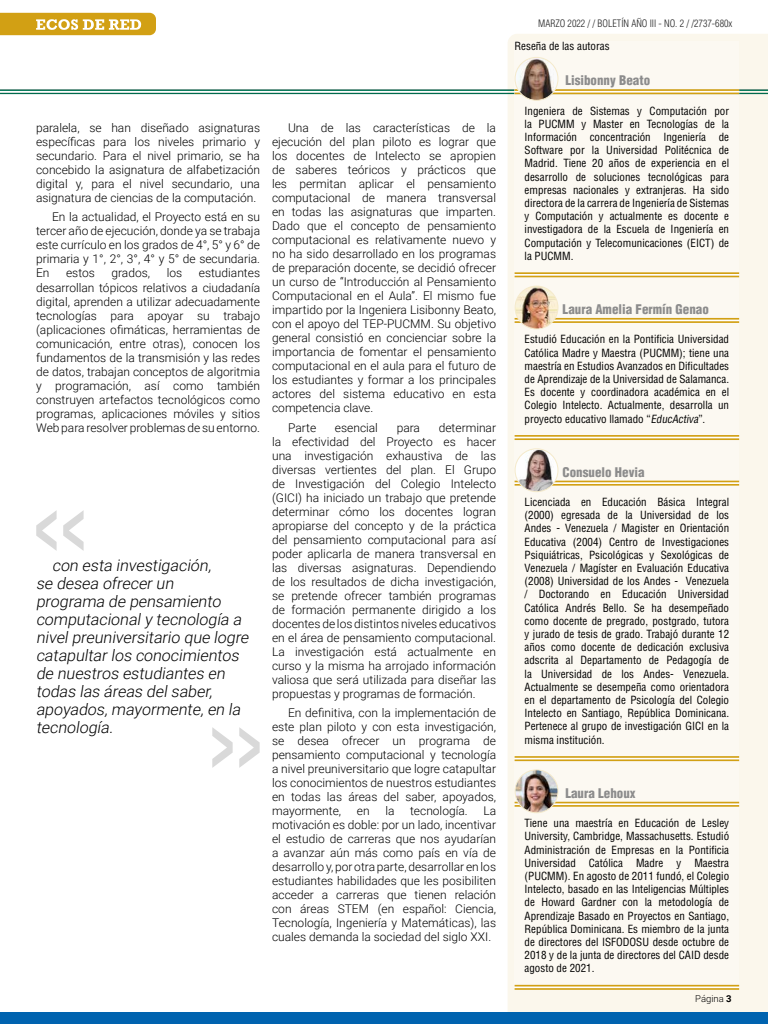
<style>
.page{position:relative;width:768px;height:1024px;background:#fff}
.page>*{position:absolute;margin:0;border:0;box-sizing:border-box;transform-origin:0 0}
.t1{font:italic 300 16px/18px "Roboto";color:#000}
.t2{font:900 condensed 13px "Helvetica LT Std";color:#8c8c8c}
.t3{font:300 12px/14px "Roboto";color:#000;text-align:justify}
.t4{font:condensed 11px/13.2px "Helvetica LT Std";color:#000;text-align:justify}
.t5{font:300 condensed 10px "Helvetica LT Std";color:#262626}
.t6{font:300 9.5px "Roboto";color:#000}
.s1{font-style:italic}
.s2{font-weight:700}
</style>
<div class="page">
<div style="left:508px;top:34px;width:260px;height:978px;background:#fbf7ec"></div>
<div style="left:0;top:69px;width:768px;height:46px;background:#000;opacity:.4"></div>
<div style="left:515px;top:42px;width:224px;height:948px;background:#fcf9f2"></div>
<svg style="left:554px;top:91px;width:185px;height:2px"></svg>
<svg style="left:515px;top:274px;width:224px;height:2px"></svg>
<hr style="left:515px;top:89px;width:224px;height:2px;background:#d2a014">
<hr style="left:515px;top:93px;width:224px;height:1px;background:#d2a014">
<hr style="left:515px;top:272px;width:224px;height:2px;background:#d2a014">
<hr style="left:515px;top:276px;width:224px;height:1px;background:#d2a014">
<div style="left:515px;top:318px;width:224px;height:5px;background:#fff"></div>
<div style="left:515px;top:435px;width:224px;height:5px;background:#fff"></div>
<hr style="left:515px;top:318px;width:224px;height:2px;background:#d2a014">
<hr style="left:515px;top:321px;width:224px;height:2px;background:#d2a014">
<hr style="left:515px;top:435px;width:224px;height:2px;background:#d2a014">
<hr style="left:515px;top:438px;width:224px;height:2px;background:#d2a014">
<svg style="left:515px;top:482px;width:224px;height:1px"></svg>
<div style="left:515px;top:756px;width:224px;height:5px;background:#fff"></div>
<hr style="left:515px;top:481px;width:224px;height:1px;background:#d2a014">
<hr style="left:515px;top:484px;width:224px;height:2px;background:#d2a014">
<hr style="left:515px;top:756px;width:224px;height:2px;background:#d2a014">
<hr style="left:515px;top:759px;width:224px;height:2px;background:#d2a014">
<svg style="left:515px;top:803px;width:224px;height:2px"></svg>
<svg style="left:515px;top:986px;width:224px;height:2px"></svg>
<hr style="left:515px;top:802px;width:224px;height:1px;background:#d2a014">
<hr style="left:515px;top:805px;width:224px;height:2px;background:#d2a014">
<hr style="left:515px;top:985px;width:224px;height:1px;background:#d2a014">
<hr style="left:515px;top:988px;width:224px;height:2px;background:#d2a014">
<img style="left:515px;top:58px;width:39px;height:41px">
<div style="left:515px;top:57px;width:43px;height:44px;border:1px solid #f5eacb;border-radius:50%"></div>
<img style="left:515px;top:286px;width:43px;height:43px;border-radius:21px">
<div style="left:515px;top:286px;width:43px;height:43px;border:1px solid #f5eacb;border-radius:50%"></div>
<img style="left:515px;top:449px;width:43px;height:43px;border-radius:21px">
<div style="left:515px;top:448px;width:43px;height:44px;border:1px solid #f5eacb;border-radius:50%"></div>
<img style="left:515px;top:770px;width:43px;height:43px;border-radius:21px">
<div style="left:515px;top:769px;width:43px;height:44px;border:1px solid #f5eacb;border-radius:50%"></div>
<svg style="left:212px;top:727px;width:48px;height:41px"></svg>
<svg style="left:36px;top:510px;width:48px;height:41px"></svg>
<svg style="left:0;top:13px;width:156px;height:22px;background:#d9b03b"></svg>
<div style="left:0;top:1012px;width:768px;height:12px;background:#0063af"></div>
<p class="t3" style="left:36px;top:120px;width:226px">paralela, se han diseñado asignaturas específicas para los niveles primario y secundario. Para el nivel primario, se ha concebido la asignatura de alfabetización digital y, para el nivel secundario, una asignatura de ciencias de la computación.</p>
<p class="t3" style="left:36px;top:210px;width:226px;text-indent:16px">En la actualidad, el Proyecto está en su tercer año de ejecución, donde ya se trabaja este currículo en los grados de 4°, 5° y 6° de primaria y 1°, 2°, 3°, 4° y 5° de secundaria.<br>En</p>
<p class="t3" style="left:36px;top:266px;width:226px;text-indent:163px">estudiantes desarrollan tópicos relativos a ciudadanía digital, aprenden a utilizar adecuadamente tecnologías para apoyar su trabajo (aplicaciones ofimáticas, herramientas de comunicación, entre otras), conocen los fundamentos de la transmisión y las redes de datos, trabajan conceptos de algoritmia y programación, así como también construyen artefactos tecnológicos como programas, aplicaciones móviles y sitios Web para resolver problemas de su entorno.</p>
<p class="t3" style="left:66px;top:266px;width:30px">estos</p>
<p class="t3" style="left:112px;top:266px;width:40px">grados,</p>
<p class="t3" style="left:167px;top:266px;width:17px">los</p>
<p class="t1" style="left:36px;top:556px;width:217px;text-indent:16px">con esta investigación,<br>se desea ofrecerun programa de pensamiento computacionaly tecnología a nivelpreuniversitario que logre catapultarlos conocimientos de nuestros estudiantes en todas las áreas delsaber, apoyados,mayormente,en la tecnología.</p>
<p class="t3" style="left:272px;top:120px;width:226px;text-indent:16px">Una de las características de la ejecución del plan piloto es lograr que los docentes de Intelecto se apropien de saberes teóricos y prácticos que les permitan aplicar el pensamiento computacional de manera transversal en todas las asignaturas que imparten.<br>Dado que el concepto de pensamiento computacional es relativamente nuevo y no ha sido desarrollado en los programas de preparación docente, se decidió ofrecer un curso de “Introducción al Pensamiento Computacional en el Aula”. El mismo fue impartido por la Ingeniera Lisibonny Beato, con el apoyo del TEP-PUCMM. Su objetivo general consistió en concienciar sobre la importancia de fomentar el pensamiento computacional en el aula para el futuro de los estudiantes y formar a los principales actores del sistema educativo en esta competencia clave.</p>
<p class="t3" style="left:288px;top:420px;width:30px">Parte</p>
<p class="t3" style="left:335px;top:420px;width:45px">esencial</p>
<p class="t3" style="left:397px;top:420px;width:25px">para</p>
<p class="t3" style="left:272px;top:420px;width:226px;text-indent:167px">determinar la efectividad del Proyecto es hacer una investigación exhaustiva de las diversas vertientes del plan. El Grupo de Investigación del Colegio Intelecto (GICI) ha iniciado un trabajo que pretende determinar cómo los docentes logran apropiarse del concepto y de la práctica del pensamiento computacional para así poder aplicarla de manera transversal en las diversas asignaturas. Dependiendo de los resultados de dicha investigación, se pretende ofrecer también programas de formación permanente dirigido a los docentes de los distintos niveles educativos en el área de pensamiento computacional.<br>La investigación está actualmente en curso y la misma ha arrojado información valiosa que será utilizada para diseñar las propuestas y programas de formación.</p>
<p class="t3" style="left:272px;top:706px;width:226px;text-indent:16px">En definitiva, con la implementación de este plan piloto y con esta investigación, se desea ofrecer un programa de pensamiento computacional y tecnología a nivel preuniversitario que logre catapultar los conocimientos de nuestros estudiantes en todas las áreas del saber, apoyados, mayormente,</p>
<p class="t3" style="left:357px;top:804px;width:14px">en</p>
<p class="t3" style="left:385px;top:804px;width:11px">la</p>
<p class="t3" style="left:410px;top:804px;width:59px">tecnología.</p>
<p class="t3" style="left:272px;top:804px;width:226px;text-indent:211px">La motivación es doble: por un lado, incentivar el estudio de carreras que nos ayudarían a avanzar aún más como país en vía de desarrollo y, por otra parte, desarrollar en los estudiantes habilidades que les posibiliten acceder a carreras que tienen relación con áreas STEM (en español: Ciencia, Tecnología, Ingeniería y Matemáticas), las cuales demanda la sociedad del siglo XXI.</p>
<p class="t5" style="left:538px;top:17px;width:196px">MARZO 2022 / / BOLETÍN AÑO III - NO. 2 / /2737-680x</p>
<p class="t4" style="left:515px;top:39px;width:96px">Reseña de las autoras</p>
<p class="t2" style="left:565px;top:72px;width:86px">Lisibonny Beato</p>
<p class="t4" style="left:525px;top:104px;width:206px">Ingeniera de Sistemas y Computación por la PUCMM y Master en Tecnologías de la Información concentración Ingeniería de Software por la Universidad Politécnica de Madrid. Tiene 20 años de experiencia en el desarrollo de soluciones tecnológicas para empresas nacionales y extranjeras. Ha sido directora de la carrera de Ingeniería de Sistemas y Computación y actualmente es docente e investigadora de la Escuela de Ingeniería en Computación y Telecomunicaciones (EICT) de la PUCMM.</p>
<p class="t2" style="left:563px;top:301px;width:148px">Laura Amelia Fermín Genao</p>
<p class="t4" style="left:525px;top:333px;width:206px">Estudió Educación en la Pontificia Universidad Católica Madre y Maestra (PUCMM); tiene una maestría en Estudios Avanzados en Dificultades de Aprendizaje de la Universidad de Salamanca.<br>Es docente y coordinadora académica en el Colegio Intelecto. Actualmente, desarrolla un proyecto educativo llamado “<span class="s1">EducActiva</span>”.</p>
<p class="t2" style="left:563px;top:464px;width:83px">Consuelo Hevia</p>
<p class="t4" style="left:525px;top:495px;width:206px">Licenciada en Educación Básica Integral (2000) egresada de la Universidad de los Andes - Venezuela / Magister en Orientación Educativa (2004) Centro de Investigaciones Psiquiátricas, Psicológicas y Sexológicas de Venezuela / Magíster en Evaluación Educativa (2008) Universidad de los Andes - Venezuela / Doctorando en Educación Universidad Católica Andrés Bello. Se ha desempeñado como docente de pregrado, postgrado, tutora y jurado de tesis de grado. Trabajó durante 12 años como docente de dedicación exclusiva adscrita al Departamento de Pedagogía de la Universidad de los Andes- Venezuela.<br>Actualmente se desempeña como orientadora en el departamento de Psicología del Colegio Intelecto en Santiago, República Dominicana.<br>Pertenece al grupo de investigación GICI en la misma institución.</p>
<p class="t2" style="left:565px;top:785px;width:72px">Laura Lehoux</p>
<p class="t4" style="left:525px;top:816px;width:206px">Tiene una maestría en Educación de Lesley University, Cambridge, Massachusetts. Estudió Administración de Empresas en la Pontificia Universidad Católica Madre y Maestra (PUCMM). En agosto de 2011 fundó, el Colegio Intelecto, basado en las Inteligencias Múltiples de Howard Gardner con la metodología de Aprendizaje Basado en Proyectos en Santiago, República Dominicana. Es miembro de la junta de directores del ISFODOSU desde octubre de 2018 y de la junta de directores del CAID desde agosto de 2021.</p>
<p class="t6" style="left:695px;top:992px;width:38px">Página <span class="s2">3</span></p>
</div>
